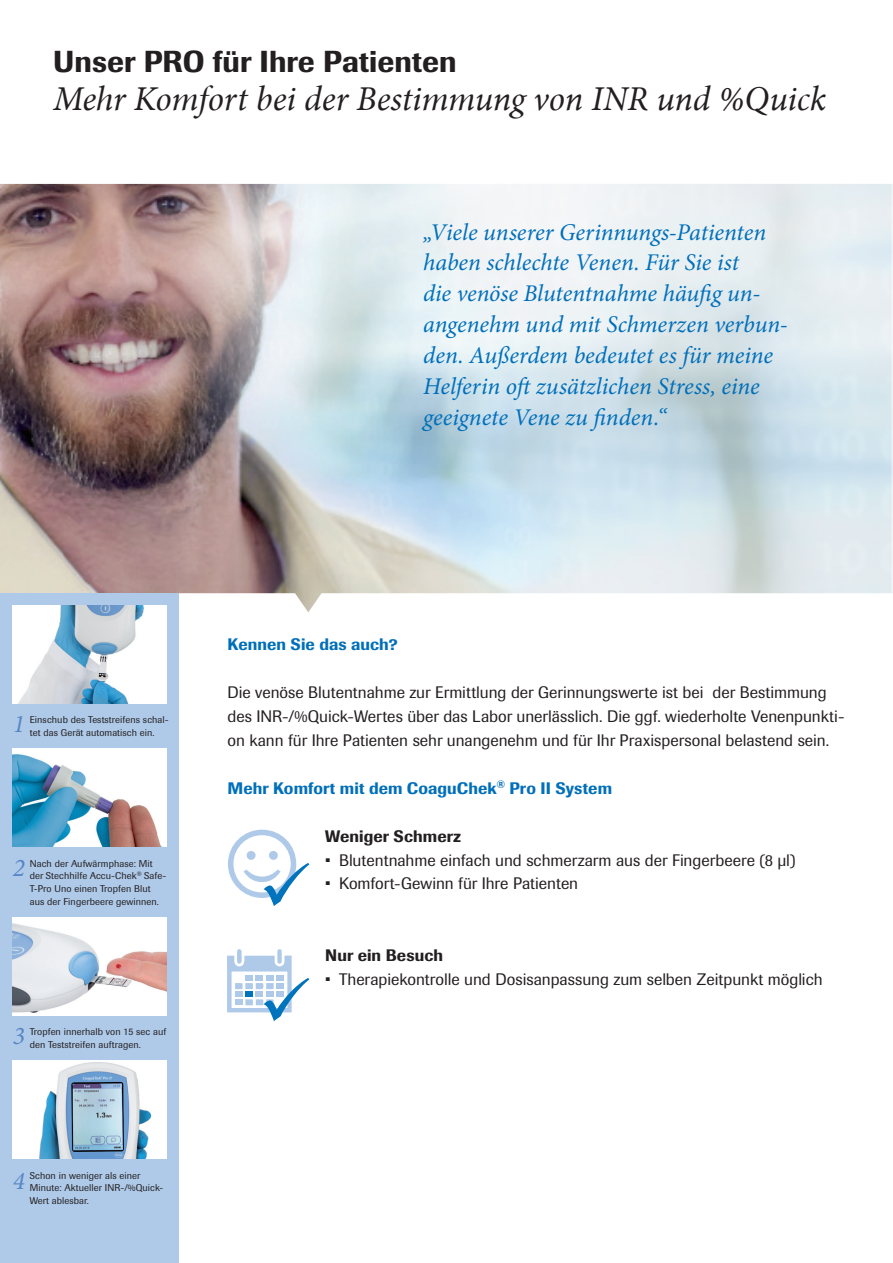
<style>
.page{position:relative;width:893px;height:1263px;background:#fff}
.page>*{position:absolute;margin:0;border:0;box-sizing:border-box;transform-origin:0 0}
.t1{font:italic 34.5px "Minion";letter-spacing:-.005em;color:#231f20}
.t2{font:500 30px "Imago";letter-spacing:.005em;color:#231f20}
.t3{font:italic 25.5px "Minion Pro";color:#5786c5}
.t4{font:italic 24px/30.8px "Minion Pro";letter-spacing:-.005em;color:#006fba}
.t5{font:16.5px/24px "Imago";color:#231f20}
.t6{font:500 16.5px "Imago";letter-spacing:.005em;color:#006fba}
.t7{font:500 16.5px "Imago";letter-spacing:.005em;color:#231f20}
.t8{font:9.75px/12.8px "Imago";letter-spacing:.01em;color:#231f20}
</style>
<div class="page">
<img style="left:0;top:184px;width:770px;height:428px">
<svg style="left:332px;top:184px;width:561px;height:409px;background:#d7e5eb"></svg>
<hr style="left:892px;top:593px;width:1px;height:670px;background:#afcae9">
<svg style="left:227px;top:949px;width:82px;height:72px"></svg>
<svg style="left:228px;top:829px;width:81px;height:77px"></svg>
<div style="left:0;top:593px;width:179px;height:670px;background:#afcae9"></div>
<img style="left:13px;top:749px;width:153px;height:98px">
<img style="left:13px;top:918px;width:153px;height:97px">
<img style="left:13px;top:1060px;width:153px;height:98px">
<img style="left:13px;top:606px;width:153px;height:98px">
<h2 class="t2" style="left:53px;top:43px;width:405px">Unser PRO für Ihre Patienten</h2>
<h1 class="t1" style="left:53px;top:75px;width:774px">Mehr Komfort bei der Bestimmung von INR und %Quick</h1>
<p class="t4" style="left:423px;top:217px;width:366px">„Viele unserer Gerinnungs-Patienten haben schlechte Venen. Für Sie ist<br>die venöse Blutentnahme häufig un&shy;angenehm und mit Schmerzen verbun&shy;den. Außerdem bedeutet es für meine Helferin oft zusätzlichen Stress, eine geeignete Vene zu finden.“</p>
<h3 class="t3" style="left:13px;top:707px;width:14px">1</h3>
<p class="t8" style="left:30px;top:713px;width:141px">Einschub des Teststreifens schal&shy;tet das Gerät automatisch ein.</p>
<h3 class="t3" style="left:13px;top:850px;width:14px">2</h3>
<p class="t8" style="left:30px;top:857px;width:138px">Nach der Aufwärmphase: Mit der Stechhilfe Accu-Chek<sup>®</sup> Safe-<br>T-Pro Uno einen Tropfen Blut aus der Fingerbeere gewinnen.</p>
<h3 class="t3" style="left:13px;top:1018px;width:14px">3</h3>
<p class="t8" style="left:30px;top:1025px;width:138px">Tropfen innerhalb von 15 sec auf den Teststreifen auftragen.</p>
<h3 class="t3" style="left:13px;top:1163px;width:14px">4</h3>
<p class="t8" style="left:30px;top:1169px;width:135px">Schon in weniger als einer<br>Minute: Aktueller INR-/%Quick-<br>Wert ablesbar.</p>
<p class="t6" style="left:227px;top:634px;width:172px">Kennen Sie das auch?</p>
<p class="t5" style="left:227px;top:680px;width:619px">Die venöse Blutentnahme zur Ermittlung der Gerinnungswerte ist bei der Bestimmung des INR-/%Quick-Wertes über das Labor unerlässlich. Die ggf. wiederholte Venenpunkti&shy;on kann für Ihre Patienten sehr unangenehm und für Ihr Praxispersonal belastend sein.</p>
<p class="t6" style="left:227px;top:777px;width:386px">Mehr Komfort mit dem CoaguChek<sup>®</sup> Pro II System</p>
<p class="t7" style="left:325px;top:825px;width:137px">Weniger Schmerz</p>
<p class="t5" style="left:325px;top:848px;width:472px">• Blutentnahme einfach und schmerzarm aus der Fingerbeere (8 μl)</p>
<p class="t5" style="left:325px;top:871px;width:254px">• Komfort-Gewinn für Ihre Patienten</p>
<p class="t7" style="left:325px;top:945px;width:119px">Nur ein Besuch</p>
<p class="t5" style="left:325px;top:967px;width:499px">• Therapiekontrolle und Dosisanpassung zum selben Zeitpunkt möglich</p>
</div>
